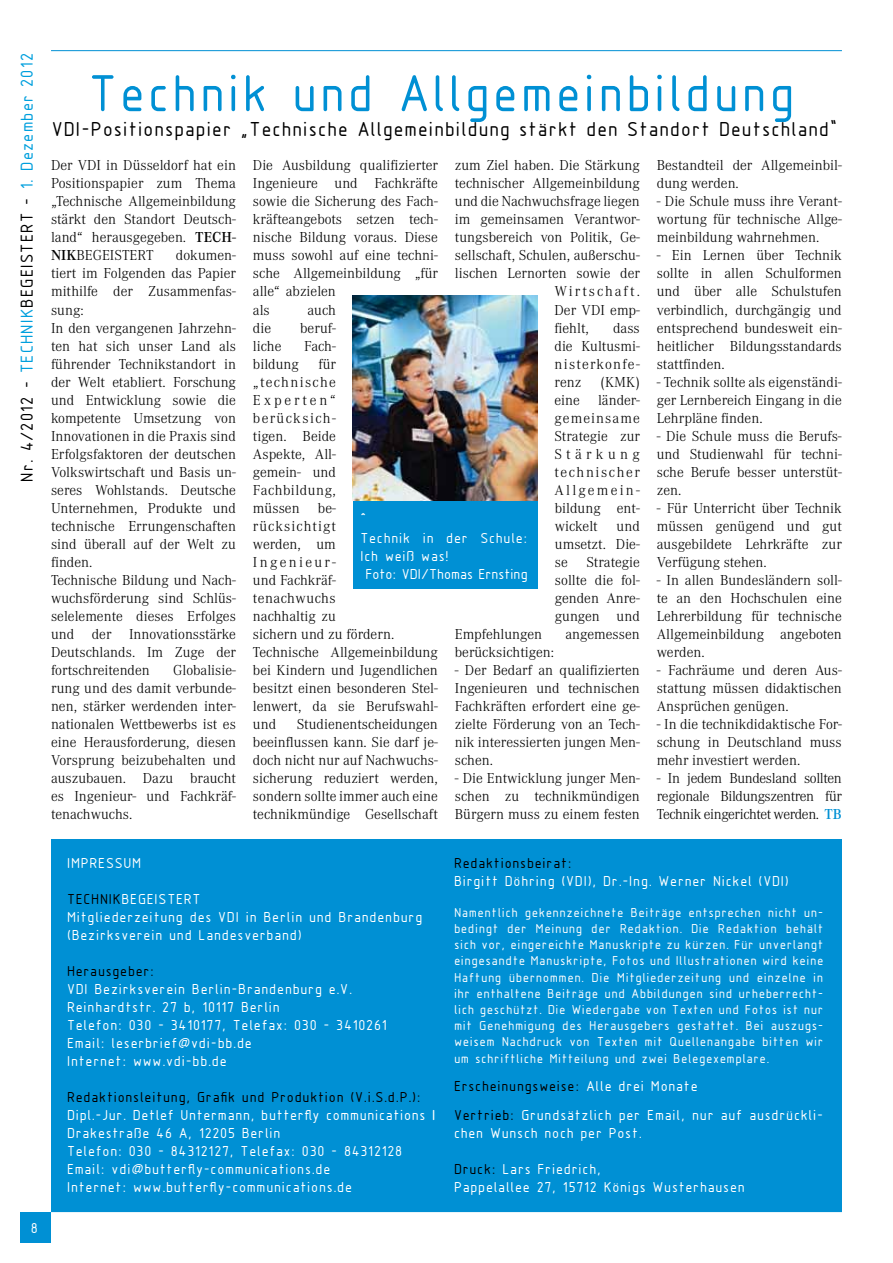
<style>
.page{position:relative;width:893px;height:1263px;background:#fff}
.page>*{position:absolute;margin:0;border:0;box-sizing:border-box;transform-origin:0 0}
.t1{font:54px "Isonorm 3098 LW20";color:#0090d4}
.t2{font:21px "Isonorm 3098 LW20";letter-spacing:-.005em;color:#000}
.t3{font:18px "Isonorm 3098 LW20";color:#000}
.t4{font:18px "Isonorm 3098 LW20";color:#fff}
.t5{font:300 15px/18px "Corporate A";color:#000;text-align:justify}
.t6{font:15px/18px "Isonorm 3098 LW20";color:#fff}
.t7{font:15px "Isonorm 3098 LW20";color:#000}
.t8{font:15px "Isonorm 3098 LW20";letter-spacing:-.05em;color:#fff}
.t9{font:300 15px "Corporate A";letter-spacing:.13em;color:#000}
.t10{font:13.5px/16.2px "Isonorm 3098 LW20";color:#fff;text-align:justify}
.s1{color:#009fdd}
.s2{font-weight:600}
.s3{font-weight:600;color:#0090d4}
.s4{color:#000}
</style>
<div class="page">
<hr style="left:51px;top:50px;width:791px;height:1px;background:#0090d4">
<div style="left:20px;top:1212px;width:31px;height:30px;background:#0090d4"></div>
<div style="left:51px;top:839px;width:791px;height:373px;background:#0090d4"></div>
<img style="left:353px;top:296px;width:185px;height:204px">
<div style="left:353px;top:502px;width:185px;height:87px;background:#0090d4"></div>
<p class="t3" style="left:18px;top:481px;width:431px;rotate:-90deg">Nr. 4/2012 - <span class="s1">TECHNIK</span>BEGEISTERT - <span class="s1">1. Dezember 2012</span></p>
<h1 class="t1" style="left:92px;top:66px;width:711px">Technik und Allgemeinbildung</h1>
<h2 class="t2" style="left:53px;top:119px;width:788px">VDI-Positionspapier „Technische Allgemeinbildung stärkt den Standort Deutschland“</h2>
<p class="t5" style="left:51px;top:157px;width:186px">Der VDI in Düsseldorf hat ein Positionspapier zum Thema „Technische Allgemeinbildung stärkt den Standort Deutsch&shy;land“ herausgegeben. <span class="s2">TECH-NIK</span>BEGEISTERT</p>
<p class="t5" style="left:253px;top:157px;width:186px;text-align:left">Die Ausbildung qualifizierter<br>Ingenieure und Fachkräfte sowie die Sicherung des Fach&shy;kräfteangebots setzen tech&shy;nische Bildung voraus. Diese muss sowohl auf eine techni&shy;sche Allgemeinbildung „für alle“ abzielen<br>als</p>
<p class="t5" style="left:657px;top:157px;width:186px">Bestandteil der Allgemeinbil&shy;dung werden.</p>
<p class="t5" style="left:657px;top:193px;width:186px">- Die Schule muss ihre Verant&shy;wortung für technische Allge&shy;meinbildung wahrnehmen.</p>
<p class="t5" style="left:657px;top:247px;width:186px">- Ein Lernen über Technik sollte in allen Schulformen und über alle Schulstufen verbindlich, durchgängig und entsprechend bundesweit ein&shy;heitlicher Bildungsstandards stattfinden.</p>
<p class="t5" style="left:657px;top:373px;width:186px">- Technik sollte als eigenständi&shy;ger Lernbereich Eingang in die Lehrpläne finden.</p>
<p class="t5" style="left:657px;top:427px;width:186px">- Die Schule muss die Berufs&shy;und Studienwahl für techni&shy;sche Berufe besser unterstüt&shy;zen.</p>
<p class="t5" style="left:657px;top:499px;width:186px">- Für Unterricht über Technik müssen genügend und gut ausgebildete Lehrkräfte zur Verfügung stehen.</p>
<p class="t5" style="left:657px;top:571px;width:186px">- In allen Bundesländern soll&shy;te an den Hochschulen eine Lehrerbildung für technische Allgemeinbildung angeboten werden.</p>
<p class="t5" style="left:657px;top:661px;width:186px">- Fachräume und deren Aus&shy;stattung müssen didaktischen Ansprüchen genügen.</p>
<p class="t5" style="left:657px;top:715px;width:186px">- In die technikdidaktische For&shy;schung in Deutschland muss mehr investiert werden.</p>
<p class="t5" style="left:657px;top:769px;width:186px">- In jedem Bundesland sollten regionale Bildungszentren für Technik eingerichtet werden. <span class="s3">TB</span></p>
<p class="t5" style="left:455px;top:157px;width:186px">zum Ziel haben. Die Stärkung</p>
<p class="t5" style="left:455px;top:175px;width:186px">technischer Allgemeinbildung</p>
<p class="t5" style="left:455px;top:193px;width:186px">und die Nachwuchsfrage liegen</p>
<p class="t5" style="left:455px;top:211px;width:186px">im gemeinsamen Verantwor-</p>
<p class="t5" style="left:455px;top:229px;width:186px">tungsbereich von Politik, Ge-</p>
<p class="t5" style="left:455px;top:247px;width:186px">sellschaft, Schulen, außerschu-</p>
<p class="t5" style="left:455px;top:265px;width:186px">lischen Lernorten sowie der</p>
<p class="t9" style="left:555px;top:283px;width:87px">Wirtschaft.</p>
<p class="t5" style="left:555px;top:301px;width:87px">Der VDI emp-</p>
<p class="t5" style="left:555px;top:319px;width:36px">fiehlt,</p>
<p class="t5" style="left:51px;top:247px;width:186px;text-align:left;text-indent:125px">dokumen&shy;tiert im Folgenden das Papier mithilfe der Zusammenfas&shy;sung:<br>In den vergangenen Jahrzehn&shy;ten hat sich unser Land als führender Technikstandort in der Welt etabliert. Forschung und Entwicklung sowie die kompetente Umsetzung von<br>Innovationen in die Praxis sind<br>Erfolgsfaktoren der deutschen<br>Volkswirtschaft und Basis un&shy;seres Wohlstands. Deutsche<br>Unternehmen, Produkte und technische Errungenschaften sind überall auf der Welt zu finden.<br>Technische Bildung und Nach&shy;wuchsförderung sind Schlüs&shy;selelemente dieses Erfolges und der Innovationsstärke<br>Deutschlands. Im Zuge der fortschreitenden</p>
<p class="t5" style="left:307px;top:301px;width:30px">auch</p>
<p class="t5" style="left:253px;top:319px;width:20px">die</p>
<p class="t5" style="left:300px;top:319px;width:37px">beruf-</p>
<p class="t5" style="left:253px;top:337px;width:30px">liche</p>
<p class="t5" style="left:304px;top:337px;width:33px">Fach-</p>
<p class="t5" style="left:253px;top:355px;width:47px">bildung</p>
<p class="t5" style="left:555px;top:319px;width:87px;text-indent:59px">dass die Kultusmi&shy;nisterkonfe&shy;renz</p>
<p class="t5" style="left:253px;top:355px;width:186px;text-align:left;text-indent:66px">für<br>„technische<br>Experten“<br>berücksich-<br>tigen. Beide<br>Aspekte, All-<br>gemein- und<br>Fachbildung,<br>müssen be-<br>rücksichtigt<br>werden, um<br>Ingenieur-<br>und Fachkräf-<br>tenachwuchs<br>nachhaltig zu<br>sichern und zu fördern.<br>Technische Allgemeinbildung bei Kindern und Jugendlichen besitzt einen besonderen Stel&shy;lenwert, da sie Berufswahl&shy;und</p>
<p class="t5" style="left:555px;top:373px;width:87px;text-indent:46px">(KMK) eine länder&shy;gemeinsame Strategie zur Stärkung technischer Allgemein&shy;bildung ent&shy;wickelt</p>
<p class="t4" style="left:361px;top:510px;width:7px">^</p>
<p class="t6" style="left:361px;top:529px;width:169px">Technik in der Schule:</p>
<p class="t6" style="left:361px;top:547px;width:91px">Ich weiß was!</p>
<p class="t8" style="left:366px;top:566px;width:164px">Foto: VDI/Thomas Ernsting</p>
<p class="t5" style="left:555px;top:517px;width:86px;text-indent:62px">und umsetzt. Die&shy;se Strategie sollte die fol&shy;genden Anre&shy;gungen und</p>
<p class="t5" style="left:455px;top:625px;width:89px">Empfehlungen</p>
<p class="t5" style="left:565px;top:625px;width:76px">angemessen</p>
<p class="t5" style="left:455px;top:643px;width:101px">berücksichtigen:</p>
<p class="t5" style="left:455px;top:661px;width:186px">- Der Bedarf an qualifizierten Ingenieuren und technischen Fachkräften erfordert eine ge&shy;zielte Förderung von an Tech&shy;nik interessierten jungen Men&shy;schen.</p>
<p class="t5" style="left:455px;top:769px;width:186px">- Die Entwicklung junger Men&shy;schen zu technikmündigen Bürgern muss zu einem festen</p>
<p class="t5" style="left:51px;top:661px;width:186px;text-indent:122px">Globalisie&shy;rung und des damit verbunde&shy;nen, stärker werdenden inter&shy;nationalen Wettbewerbs ist es eine Herausforderung, diesen Vorsprung beizubehalten und auszubauen. Dazu braucht es Ingenieur- und Fachkräf&shy;tenachwuchs.</p>
<p class="t5" style="left:253px;top:715px;width:186px;text-indent:44px">Studienentscheidungen beeinflussen kann. Sie darf je&shy;doch nicht nur auf Nachwuchs&shy;sicherung reduziert werden, sondern sollte immer auch eine technikmündige Gesellschaft</p>
<p class="t6" style="left:32px;top:1219px;width:9px">8</p>
<p class="t6" style="left:68px;top:854px;width:77px">IMPRESSUM</p>
<p class="t6" style="left:68px;top:890px;width:358px"><span class="s4">TECHNIK</span>BEGEISTERT<br>Mitgliederzeitung des VDI in Berlin und Brandenburg (Bezirksverein und Landesverband)</p>
<p class="t7" style="left:68px;top:963px;width:90px">Herausgeber:</p>
<p class="t6" style="left:68px;top:980px;width:322px">VDI Bezirksverein Berlin-Brandenburg e.V.<br>Reinhardtstr. 27 b, 10117 Berlin<br>Telefon: 030 - 3410177, Telefax: 030 - 3410261<br>Email: leserbrief@vdi-bb.de<br>Internet: www.vdi-bb.de</p>
<p class="t7" style="left:68px;top:1089px;width:356px">Redaktionsleitung, Grafik und Produktion (V.i.S.d.P.):</p>
<p class="t6" style="left:68px;top:1106px;width:370px">Dipl.-Jur. Detlef Untermann, butterfly communications | Drakestraße 46 A, 12205 Berlin<br>Telefon: 030 - 84312127, Telefax: 030 - 84312128<br>Email: vdi@butterfly-communications.de<br>Internet: www.butterfly-communications.de</p>
<p class="t7" style="left:455px;top:855px;width:120px">Redaktionsbeirat:</p>
<p class="t6" style="left:455px;top:872px;width:337px">Birgitt Döhring (VDI), Dr.-Ing. Werner Nickel (VDI)</p>
<p class="t10" style="left:455px;top:904px;width:371px">Namentlich gekennzeichnete Beiträge entsprechen nicht un&shy;bedingt der Meinung der Redaktion. Die Redaktion behält sich vor, eingereichte Manuskripte zu kürzen. Für unverlangt eingesandte Manuskripte, Fotos und Illustrationen wird keine Haftung übernommen. Die Mitgliederzeitung und einzelne in ihr enthaltene Beiträge und Abbildungen sind urheberrecht&shy;lich geschützt. Die Wiedergabe von Texten und Fotos ist nur mit Genehmigung des Herausgebers gestattet. Bei auszugs&shy;weisem Nachdruck von Texten mit Quellenangabe bitten wir um schriftliche Mitteilung und zwei Belegexemplare.</p>
<p class="t6" style="left:455px;top:1072px;width:371px;line-height:28.8px"><span class="s4">Erscheinungsweise:</span> Alle drei Monate<br><span class="s4">Vertrieb:</span> Grundsätzlich per Email, nur auf ausdrückli-</p>
<p class="t6" style="left:455px;top:1124px;width:190px">chen Wunsch noch per Post.</p>
<p class="t6" style="left:455px;top:1160px;width:293px"><span class="s4">Druck:</span> Lars Friedrich,<br>Pappelallee 27, 15712 Königs Wusterhausen</p>
</div>
